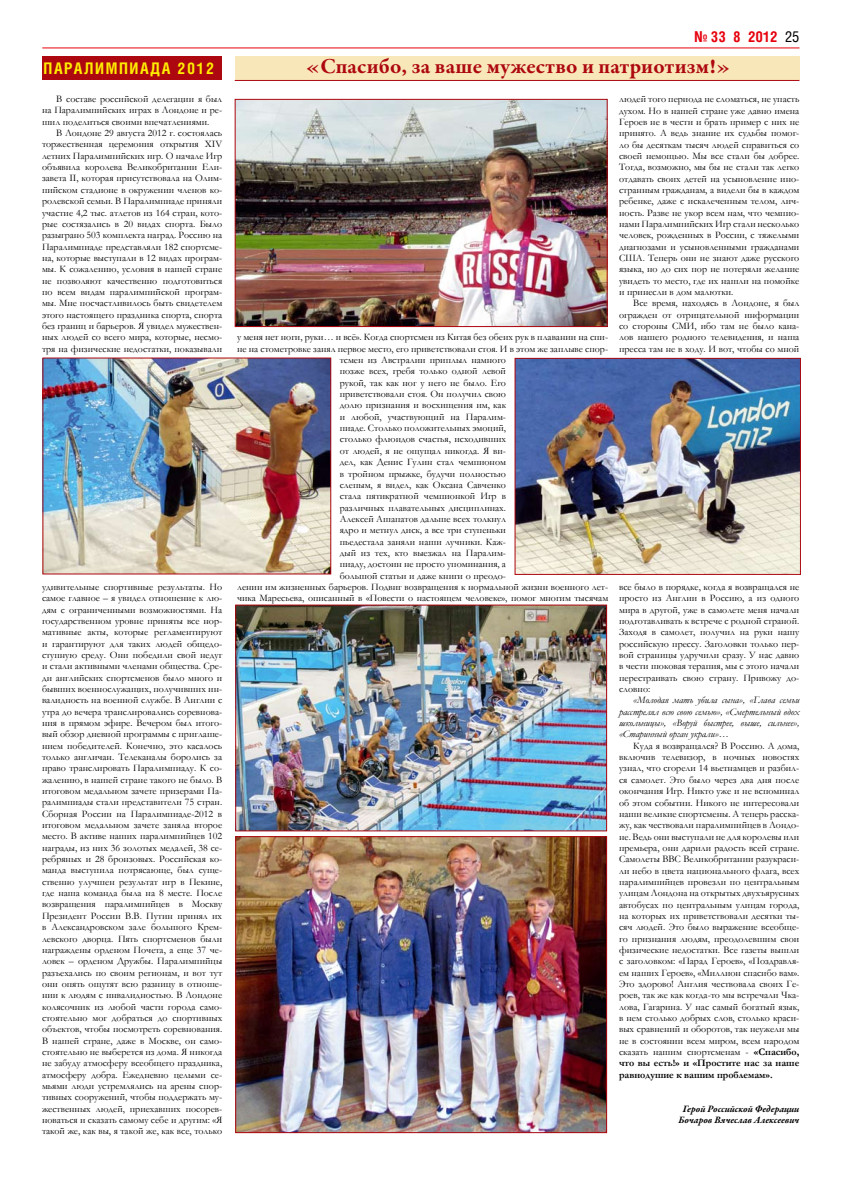
<style>
.page{position:relative;width:842px;height:1191px;background:#fff}
.page>*{position:absolute;margin:0;border:0;box-sizing:border-box;transform-origin:0 0}
.t1{font:700 22px "Garamond Premr Pro";letter-spacing:.01em;color:#ad070f}
.t2{font:700 16px "Helios Cond";letter-spacing:.1em;color:#ffed00}
.t3{font:700 15px "Helios Cond";color:#e6000c}
.t4{font:10px/11.3px "Garamond";color:#000;text-align:justify}
.t5{font:italic 10px/11.3px "Garamond";color:#000;text-align:justify}
.t6{font:italic 700 10px/11.3px "Garamond Premr Pro";letter-spacing:-.005em;color:#000;text-align:center}
.s1{font-weight:400;color:#000}
.s2{font-style:normal}
.s3{font-weight:700}
</style>
<div class="page">
<hr style="left:42px;top:47px;width:757px;height:1px;background:#e6000c">
<div style="left:235px;top:56px;width:564px;height:24px;background:#f8e7b8"></div>
<div style="left:42px;top:56px;width:180px;height:24px;background:#ad070f"></div>
<img style="left:237px;top:101px;width:369px;height:224px">
<div style="left:235px;top:99px;width:373px;height:228px;border:1px solid #ad070f"></div>
<img style="left:237px;top:606px;width:368px;height:223px">
<div style="left:235px;top:604px;width:372px;height:227px;border:1px solid #ad070f"></div>
<img style="left:237px;top:838px;width:368px;height:293px">
<div style="left:235px;top:836px;width:372px;height:297px;border:1px solid #ad070f"></div>
<img style="left:44px;top:359px;width:285px;height:213px">
<img style="left:516px;top:360px;width:283px;height:213px">
<div style="left:514px;top:358px;width:287px;height:217px;border:1px solid #ad070f"></div>
<hr style="left:235px;top:80px;width:564px;height:1px;background:#ad070f">
<h2 class="t2" style="left:44px;top:59px;width:172px">ПАРАЛИМПИАДА 2012</h2>
<p class="t4" style="left:42px;top:93px;width:182px;text-indent:14px">В составе российской делегации я был на Паралимпийских играх в Лондоне и ре&shy;шил поделиться своими впечатлениями.</p>
<p class="t4" style="left:42px;top:127px;width:182px;text-indent:14px">В Лондоне 29 августа 2012 г. состоялась торжественная церемония открытия XIV летних Паралимпийских игр. О начале Игр объявила королева Великобритании Ели&shy;завета II, которая присутствовала на Олим&shy;пийском стадионе в окружении членов ко&shy;ролевской семьи. В Паралимпиаде приняли участие 4,2 тыс. атлетов из 164 стран, кото&shy;рые состязались в 20 видах спорта. Было разыграно 503 комплекта наград. Россию на Паралимпиаде представляли 182 спортсме&shy;на, которые выступали в 12 видах програм&shy;мы. К сожалению, условия в нашей стране не позволяют качественно подготовиться по всем видам паралимпийской програм&shy;мы. Мне посчастливилось быть свидетелем этого настоящего праздника спорта, спорта без границ и барьеров. Я увидел мужествен&shy;ных людей со всего мира, которые, несмо&shy;тря на физические недостатки, показывали</p>
<p class="t4" style="left:42px;top:581px;width:182px">удивительные спортивные результаты. Но самое главное – я увидел отношение к лю&shy;дям с ограниченными возможностями. На государственном уровне приняты все нор&shy;мативные акты, которые регламентируют и гарантируют для таких людей общедо&shy;ступную среду. Они победили свой недуг и стали активными членами общества. Сре&shy;ди английских спортсменов было много и бывших военнослужащих, получивших ин&shy;валидность на военной службе. В Англии с утра до вечера транслировались соревнова&shy;ния в прямом эфире. Вечером был итого&shy;вый обзор дневной программы с приглаше&shy;нием победителей. Конечно, это касалось только англичан. Телеканалы боролись за право транслировать Паралимпиаду. К со&shy;жалению, в нашей стране такого не было. В итоговом медальном зачете призерами Па&shy;ралимпиады стали представители 75 стран.<br>Сборная России на Паралимпиаде-2012 в итоговом медальном зачете заняла второе место. В активе наших паралимпийцев 102 награды, из них 36 золотых медалей, 38 се&shy;ребряных и 28 бронзовых. Российская ко&shy;манда выступила потрясающе, был суще&shy;ственно улучшен результат игр в Пекине, где наша команда была на 8 месте. После возвращения паралимпийцев в Москву Президент России В.В. Путин принял их в Александровском зале большого Крем&shy;левского дворца. Пять спортсменов были награждены орденом Почета, а еще 37 че&shy;ловек – орденом Дружбы. Паралимпийцы разъехались по своим регионам, и вот тут они опять ощутят всю разницу в отноше&shy;нии к людям с инвалидностью. В Лондоне колясочник из любой части города само&shy;стоятельно мог добраться до спортивных объектов, чтобы посмотреть соревнования.<br>В нашей стране, даже в Москве, он само&shy;стоятельно не выберется из дома. Я никогда не забуду атмосферу всеобщего праздника, атмосферу добра. Ежедневно целыми се&shy;мьями люди устремлялись на арены спор&shy;тивных сооружений, чтобы поддержать му&shy;жественных людей, приехавших посорев&shy;новаться и сказать самому себе и другим: «Я такой же, как вы, я такой же, как все, только</p>
<h3 class="t3" style="left:694px;top:27px;width:107px">№ 33 8 2012 <span class="s1">25</span></h3>
<h1 class="t1" style="left:305px;top:52px;width:427px">«Спасибо, за ваше мужество и патриотизм!»</h1>
<p class="t4" style="left:237px;top:331px;width:373px;text-align:center">у меня нет ноги, руки… и всё». Когда спортсмен из Китая без обеих рук в плавании на спи&shy;не на стометровке занял первое место, его приветствовали стоя. И в этом же заплыве спор&shy;тсмен из Австралии приплыл намного<br>позже всех, гребя только одной левой<br>рукой, так как ног у него не было. Его<br>приветствовали стоя. Он получил свою<br>долю признания и восхищения им, как<br>и любой, участвующий на Паралим-<br>пиаде. Столько положительных эмоций,<br>столько флюидов счастья, исходивших<br>от людей, я не ощущал никогда. Я ви-<br>дел, как Денис Гулин стал чемпионом<br>в тройном прыжке, будучи полностью<br>слепым, я видел, как Оксана Савченко<br>стала пятикратной чемпионкой Игр в<br>различных плавательных дисциплинах.<br>Алексей Ашапатов дальше всех толкнул<br>ядро и метнул диск, а все три ступеньки<br>пьедестала заняли наши лучники. Каж-<br>дый из тех, кто выезжал на Паралим-<br>пиаду, достоин не просто упоминания, а<br>большой статьи и даже книги о преодо-<br>лении им жизненных барьеров. Подвиг возвращения к нормальной жизни военного лет&shy;чика Маресьева, описанный в «Повести о настоящем человеке», помог многим тысячам</p>
<p class="t4" style="left:619px;top:93px;width:182px">людей того периода не сломаться, не упасть духом. Но в нашей стране уже давно имена Героев не в чести и брать пример с них не принято. А ведь знание их судьбы помог&shy;ло бы десяткам тысяч людей справиться со своей немощью. Мы все стали бы добрее.<br>Тогда, возможно, мы бы не стали так легко отдавать своих детей на усыновление ино&shy;странным гражданам, а видели бы в каждом ребенке, даже с искалеченным телом, лич&shy;ность. Разве не укор всем нам, что чемпио&shy;нами Паралимпийских Игр стали несколько человек, рожденных в России, с тяжелыми диагнозами и усыновленными гражданами США. Теперь они не знают даже русского языка, но до сих пор не потеряли желание увидеть то место, где их нашли на помойке и принесли в дом малютки.</p>
<p class="t4" style="left:619px;top:297px;width:182px;text-indent:14px">Все время, находясь в Лондоне, я был огражден от отрицательной информации со стороны СМИ, ибо там не было кана&shy;лов нашего родного телевидения, и наша пресса там не в ходу. И вот, чтобы со мной</p>
<p class="t4" style="left:619px;top:581px;width:182px">все было в порядке, когда я возвращался не просто из Англии в Россию, а из одного мира в другой, уже в самолете меня начали подготавливать к встрече с родной страной.<br>Заходя в самолет, получил на руки нашу российскую прессу. Заголовки только пер&shy;вой страницы удручили сразу. У нас давно в чести шоковая терапия, мы с этого начали перестраивать свою страну. Привожу до&shy;словно:</p>
<p class="t5" style="left:619px;top:694px;width:182px;text-indent:14px">«Молодая мать убила сына», «Глава семьи расстрелял всю свою семью», «Смертельный вдох школьницы», «Воруй быстрее, выше, сильнее», «Старинный орган украли»<span class="s2">…</span></p>
<p class="t4" style="left:619px;top:739px;width:182px;text-indent:14px">Куда я возвращался? В Россию. А дома, включив телевизор, в ночных новостях узнал, что сгорели 14 вьетнамцев и разбил&shy;ся самолет. Это было через два дня после окончания Игр. Никто уже и не вспоминал об этом событии. Никого не интересовали наши великие спортсмены. А теперь расска&shy;жу, как чествовали паралимпийцев в Лондо&shy;не. Ведь они выступали не для королевы или премьера, они дарили радость всей стране.<br>Самолеты ВВС Великобритании разукраси&shy;ли небо в цвета национального флага, всех паралимпийцев провезли по центральным улицам Лондона на открытых двухъярусных автобусах по центральным улицам города, на которых их приветствовали десятки ты&shy;сяч людей. Это было выражение всеобще&shy;го признания людям, преодолевшим свои физические недостатки. Все газеты вышли с заголовком: «Парад Героев», «Поздравля&shy;ем наших Героев», «Миллион спасибо вам».<br>Это здорово! Англия чествовала своих Ге&shy;роев, так же как когда-то мы встречали Чка&shy;лова, Гагарина. У нас самый богатый язык, в нем столько добрых слов, столько краси&shy;вых сравнений и оборотов, так неужели мы не в состоянии всем миром, всем народом сказать нашим спортсменам - <span class="s3">«Спасибо, что вы есть!» и «Простите нас за наше равнодушие к вашим проблемам».</span></p>
<p class="t6" style="left:678px;top:1103px;width:122px">Герой Российской Федерации<br>Бочаров Вячеслав Алексеевич</p>
</div>
